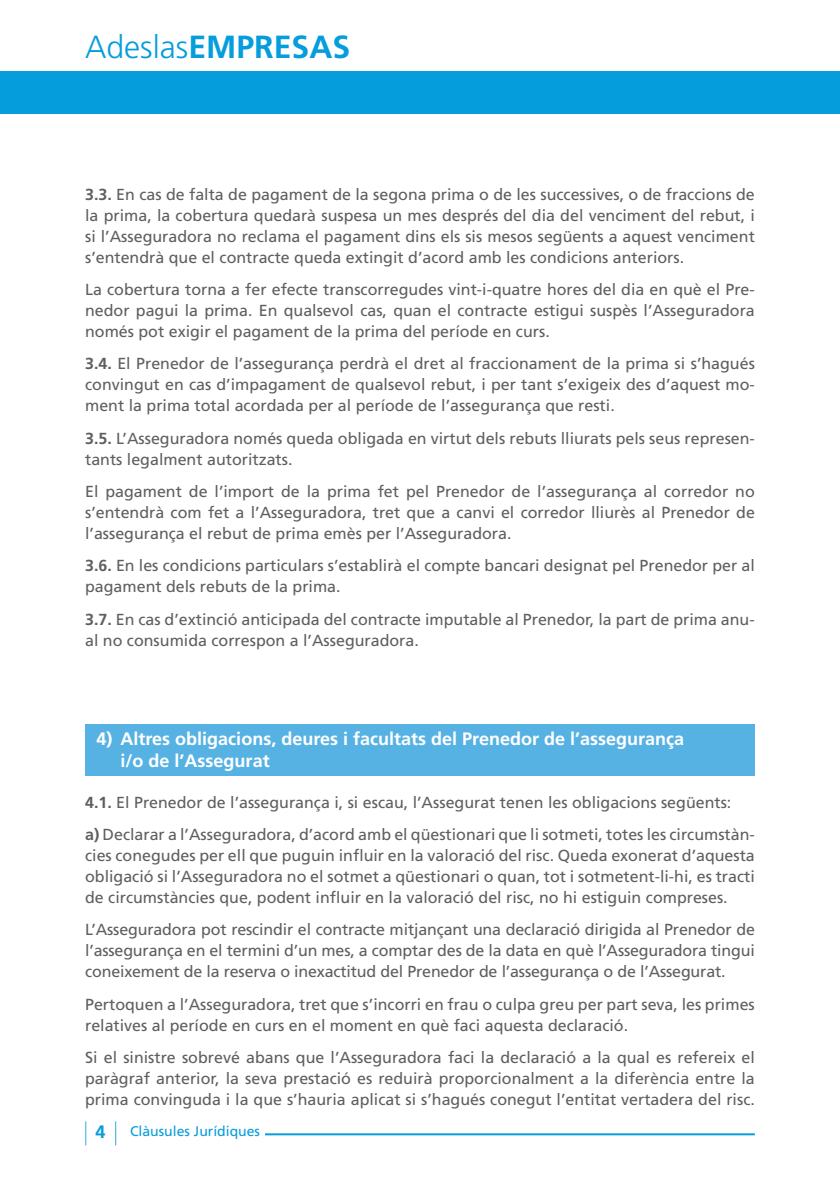
<style>
.page{position:relative;width:840px;height:1191px;background:#fff}
.page>*{position:absolute;margin:0;border:0;box-sizing:border-box;transform-origin:0 0}
.t1{font:700 32px "Frutiger";color:#069ddc}
.t2{font:700 18px/22px "Frutiger";color:#fff}
.t3{font:700 18px "Frutiger";color:#069ddc}
.t4{font:16px/21px "Frutiger";color:#5f5f62;text-align:justify}
.t5{font:14px "Frutiger";color:#069ddc}
.s1{font-weight:300}
.s2{font-weight:700}
</style>
<div class="page">
<div style="left:0;top:71px;width:839px;height:43px;background:#069ddc"></div>
<hr style="left:265px;top:1133px;width:489px;height:2px;background:#069ddc">
<svg style="left:115px;top:1121px;width:1px;height:24px"></svg>
<svg style="left:85px;top:1121px;width:1px;height:24px"></svg>
<div style="left:85px;top:724px;width:669px;height:51px;background:#57b2e4"></div>
<h1 class="t1" style="left:85px;top:28px;width:266px"><span class="s1">Adeslas</span>EMPRESAS</h1>
<p class="t4" style="left:85px;top:183px;width:671px"><span class="s2">3.3.</span> En cas de falta de pagament de la segona prima o de les successives, o de fraccions de la prima, la cobertura quedarà suspesa un mes després del dia del venciment del rebut, i si l’Asseguradora no reclama el pagament dins els sis mesos següents a aquest venciment s’entendrà que el contracte queda extingit d’acord amb les condicions anteriors.</p>
<p class="t4" style="left:85px;top:279px;width:670px">La cobertura torna a fer efecte transcorregudes vint-i-quatre hores del dia en què el Pre&shy;nedor pagui la prima. En qualsevol cas, quan el contracte estigui suspès l’Asseguradora només pot exigir el pagament de la prima del període en curs.</p>
<p class="t4" style="left:85px;top:353px;width:671px"><span class="s2">3.4.</span> El Prenedor de l’assegurança perdrà el dret al fraccionament de la prima si s’hagués convingut en cas d’impagament de qualsevol rebut, i per tant s’exigeix des d’aquest mo&shy;ment la prima total acordada per al període de l’assegurança que resti.</p>
<p class="t4" style="left:85px;top:427px;width:671px"><span class="s2">3.5.</span> L’Asseguradora només queda obligada en virtut dels rebuts lliurats pels seus represen&shy;tants legalment autoritzats.</p>
<p class="t4" style="left:85px;top:481px;width:671px">El pagament de l’import de la prima fet pel Prenedor de l’assegurança al corredor no s’entendrà com fet a l’Asseguradora, tret que a canvi el corredor lliurès al Prenedor de l’assegurança el rebut de prima emès per l’Asseguradora.</p>
<p class="t4" style="left:85px;top:555px;width:670px"><span class="s2">3.6.</span> En les condicions particulars s’establirà el compte bancari designat pel Prenedor per al pagament dels rebuts de la prima.</p>
<p class="t4" style="left:85px;top:608px;width:670px"><span class="s2">3.7.</span> En cas d’extinció anticipada del contracte imputable al Prenedor, la part de prima anu&shy;al no consumida correspon a l’Asseguradora.</p>
<p class="t2" style="left:120px;top:727px;width:565px;text-indent:-24px">4) Altres obligacions, deures i facultats del Prenedor de l’assegurança i/o de l’Assegurat</p>
<p class="t4" style="left:85px;top:785px;width:670px;line-height:32.4px"><span class="s2">4.1.</span> El Prenedor de l’assegurança i, si escau, l’Assegurat tenen les obligacions següents:<br><span class="s2">a)</span> Declarar a l’Asseguradora, d’acord amb el qüestionari que li sotmeti, totes les circumstàn-</p>
<p class="t4" style="left:85px;top:844px;width:670px">cies conegudes per ell que puguin influir en la valoració del risc. Queda exonerat d’aquesta obligació si l’Asseguradora no el sotmet a qüestionari o quan, tot i sotmetent-li-hi, es tracti de circumstàncies que, podent influir en la valoració del risc, no hi estiguin compreses.</p>
<p class="t4" style="left:85px;top:919px;width:671px">L’Asseguradora pot rescindir el contracte mitjançant una declaració dirigida al Prenedor de l’assegurança en el termini d’un mes, a comptar des de la data en què l’Asseguradora tingui coneixement de la reserva o inexactitud del Prenedor de l’assegurança o de l’Assegurat.</p>
<p class="t4" style="left:85px;top:993px;width:670px">Pertoquen a l’Asseguradora, tret que s’incorri en frau o culpa greu per part seva, les primes relatives al període en curs en el moment en què faci aquesta declaració.</p>
<p class="t4" style="left:85px;top:1046px;width:671px">Si el sinistre sobrevé abans que l’Asseguradora faci la declaració a la qual es refereix el paràgraf anterior, la seva prestació es reduirà proporcionalment a la diferència entre la prima convinguda i la que s’hauria aplicat si s’hagués conegut l’entitat vertadera del risc.</p>
<p class="t3" style="left:95px;top:1121px;width:12px">4</p>
<p class="t5" style="left:130px;top:1123px;width:131px">Clàusules Jurídiques</p>
</div>
